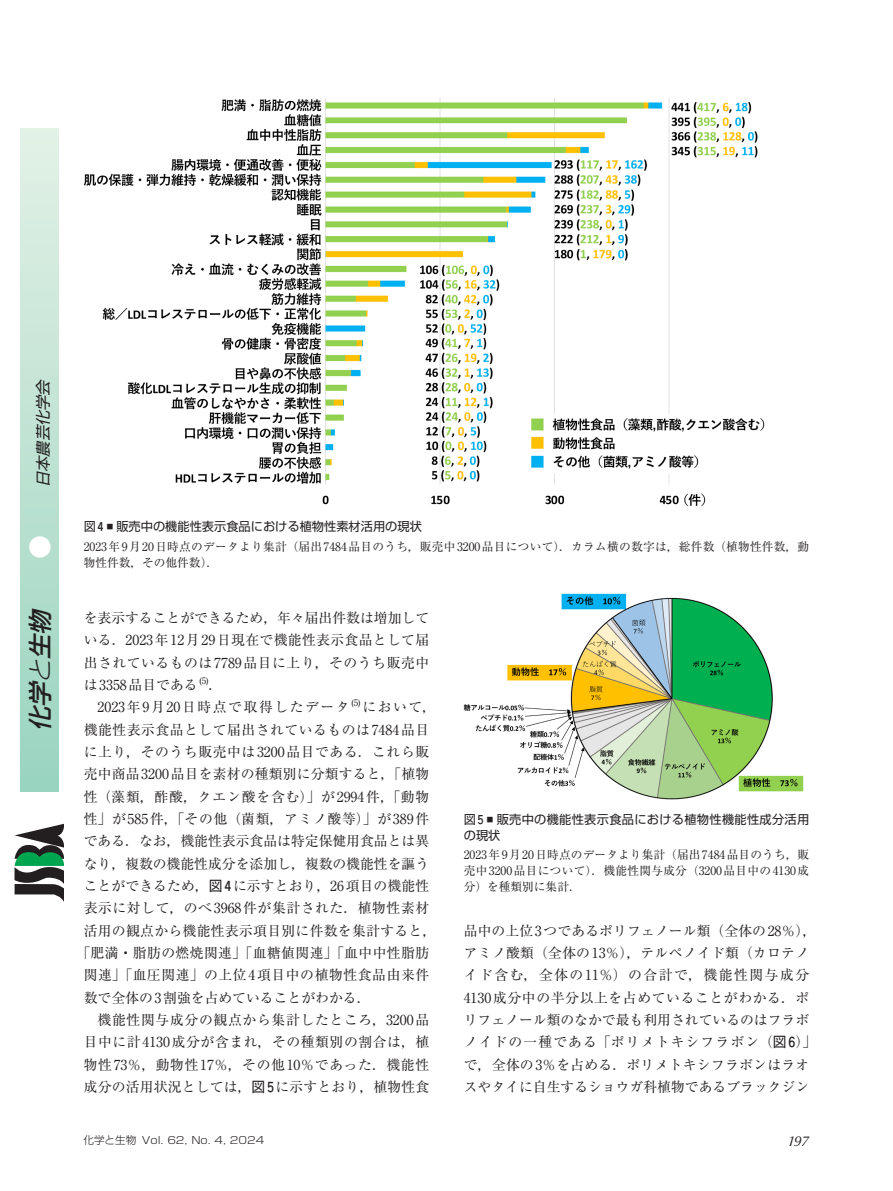
<style>
.page{position:relative;width:893px;height:1191px;background:#fff}
.page>*{position:absolute;margin:0;border:0;box-sizing:border-box;transform-origin:0 0}
.t1{font:italic 500 24px "Shin Go Pr 6";color:#231f20}
.t2{font:500 24px "Shin Go Pr 6";color:#fff}
.t3{font:italic 15.15px "Shin Go Pr 6";color:#231f20}
.t4{font:13.8px/22.4px "Ryumin Pr 6";letter-spacing:.025em;color:#231f20;text-align:justify}
.t5{font:13.8px "Ryumin Pr 6";color:#231f20}
.t6{font:13.8px "Ryumin Pr 6";letter-spacing:.05em;color:#231f20}
.t7{font:13.8px "Ryumin Pr 6";letter-spacing:.115em;color:#231f20}
.t8{font:13.8px "Ryumin Pr 6";letter-spacing:.06em;color:#231f20}
.t9{font:13.8px "Ryumin Pr 6";letter-spacing:.045em;color:#231f20}
.t10{font:13.8px "Ryumin Pr 6";letter-spacing:.005em;color:#231f20}
.t11{font:italic 13.8px "Optima Nova LT Pro";color:#231f20}
.t12{font:12.15px/15.9px "Shin Go Pr 6";letter-spacing:.025em;color:#231f20}
.t13{font:12.15px "Shin Go Pr 6";color:#231f20}
.t14{font:11.7px/15.9px "Ryumin Pr 6";letter-spacing:.025em;color:#231f20}
.t15{font:300 10.05px "Shin Go Pr 6";color:#231f20;scale:1.13 1}
.s1{font-weight:300}
.s2{font-family:"MO Suuji HB J Fn";font-size:12.9px}
.s3{font-family:"Koz Min Pro"}
.s4{font-family:"Shin Go Pr 6"}
.s5{font-family:"MO Suuji HB J Fn";font-size:14.55px}
.s6{font-size:10.65px}
</style>
<div class="page">
<img style="left:84px;top:98px;width:680px;height:409px">
<img style="left:464px;top:593px;width:340px;height:206px">
<div style="left:20px;top:128px;width:38px;height:663px;background:linear-gradient(to bottom,#e3f1e6,#99d3c0)"></div>
<svg style="left:14px;top:823px;width:50px;height:78px"></svg>
<p class="t3" style="left:30px;top:487px;width:113px;rotate:-90deg">日本農芸化学会</p>
<h1 class="t2" style="left:20px;top:559px;width:25px;rotate:-90deg">●</h1>
<h1 class="t1" style="left:20px;top:731px;width:154px;rotate:-90deg">化学<span class="s1">と</span>生物　</h1>
<p class="t13" style="left:84px;top:516px;width:340px">図<span class="s2">4</span> <sup>■</sup> 販売中の機能性表示食品における植物性素材活用の現状</p>
<p class="t14" style="left:84px;top:538px;width:727px">2023年9月20日時点のデータより集計（届出7484品目のうち<span class="s3">，</span>販売中3200品目について）<span class="s3">．</span>カラム横の数字は<span class="s3">，</span>総件数（植物性件数<span class="s3">，</span>動物性件数<span class="s3">，</span>その他件数）<span class="s3">．</span></p>
<p class="t4" style="left:84px;top:606px;width:347px">を表示することができるため<span class="s3">，</span>年々届出件数は増加している<span class="s3">．</span>2023年12月29日現在で機能性表示食品として届出されているものは7789品目に上り<span class="s3">，</span>そのうち販売中は3358品目である <sup>(5)</sup><span class="s3">．</span></p>
<p class="t7" style="left:98px;top:696px;width:340px">2023年9月20日時点で取得したデータ<sup>(5)</sup>において<span class="s3">，</span></p>
<p class="t4" style="left:84px;top:717px;width:347px">機能性表示食品として届出されているものは7484品目</p>
<p class="t4" style="left:84px;top:740px;width:347px">に上り<span class="s3">，</span>そのうち販売中は3200品目である<span class="s3">．</span>これら販</p>
<p class="t4" style="left:84px;top:762px;width:347px">売中商品3200品目を素材の種類別に分類すると<span class="s3">，</span>「植物</p>
<p class="t8" style="left:84px;top:785px;width:347px">性（藻類<span class="s3">，</span>酢酸<span class="s3">，</span>クエン酸を含む）」が2994件<span class="s3">，</span>「動物</p>
<p class="t6" style="left:84px;top:808px;width:347px">性」が585件<span class="s3">，</span>「その他（菌類<span class="s3">，</span>アミノ酸等）」が389件</p>
<p class="t5" style="left:84px;top:830px;width:347px">である<span class="s3">．</span>なお<span class="s3">，</span>機能性表示食品は特定保健用食品とは異</p>
<p class="t5" style="left:84px;top:852px;width:347px">なり<span class="s3">，</span>複数の機能性成分を添加し<span class="s3">，</span>複数の機能性を謳う</p>
<p class="t10" style="left:84px;top:875px;width:347px">ことができるため<span class="s3">，</span><span class="s4">図</span><span class="s5">4</span>に示すとおり<span class="s3">，</span>26項目の機能性</p>
<p class="t4" style="left:84px;top:896px;width:347px">表示に対して<span class="s3">，</span>のべ3968件が集計された<span class="s3">．</span>植物性素材</p>
<p class="t4" style="left:84px;top:918px;width:354px">活用の観点から機能性表示項目別に件数を集計すると<span class="s3">，</span></p>
<p class="t4" style="left:77px;top:941px;width:354px">「肥満<span class="s3">・</span>脂肪の燃焼関連」「血糖値関連」「血中中性脂肪</p>
<p class="t4" style="left:84px;top:963px;width:347px">関連」「血圧関連」の上位4項目中の植物性食品由来件</p>
<p class="t5" style="left:84px;top:986px;width:288px">数で全体の3割強を占めていることがわかる<span class="s3">．</span></p>
<p class="t6" style="left:98px;top:1009px;width:333px">機能性関与成分の観点から集計したところ<span class="s3">，</span>3200品</p>
<p class="t4" style="left:84px;top:1030px;width:347px">目中に計4130成分が含まれ<span class="s3">，</span>その種類別の割合は<span class="s3">，</span>植</p>
<p class="t9" style="left:84px;top:1053px;width:347px">物性73<span class="s1">％</span><span class="s3">，</span>動物性17<span class="s1">％</span><span class="s3">，</span>その他10<span class="s1">％</span>であった<span class="s3">．</span>機能性</p>
<p class="t4" style="left:84px;top:1075px;width:347px">成分の活用状況としては<span class="s3">，</span><span class="s4">図</span><span class="s5">5</span>に示すとおり<span class="s3">，</span>植物性食</p>
<p class="t12" style="left:464px;top:810px;width:347px">図<span class="s2">5</span> <sup>■</sup> 販売中の機能性表示食品における植物性機能性成分活用の現状</p>
<p class="t14" style="left:464px;top:846px;width:347px;text-align:justify">2023年9月20日時点のデータより集計（届出7484品目のうち<span class="s3">，</span>販売中3200品目について）<span class="s3">．</span>機能性関与成分（3200品目中の4130成分）を種類別に集計<span class="s3">．</span></p>
<p class="t4" style="left:464px;top:918px;width:354px;text-align:left">品中の上位3つであるポリフェノール類（全体の28<span class="s1">％</span>）<span class="s3">，</span>アミノ酸類（全体の13<span class="s1">％</span>）<span class="s3">，</span>テルペノイド類（カロテノイド含む<span class="s3">，</span>全体の11<span class="s1">％</span>）の合計で<span class="s3">，</span>機能性関与成分<br>4130成分中の半分以上を占めていることがわかる<span class="s3">．</span>ポリフェノール類のなかで最も利用されているのはフラボノイドの一種である「ポリメトキシフラボン（<span class="s4">図</span><span class="s5">6</span>）」で<span class="s3">，</span>全体の3<span class="s1">％</span>を占める<span class="s3">．</span>ポリメトキシフラボンはラオスやタイに自生するショウガ科植物であるブラックジン</p>
<p class="t15" style="left:83px;top:1131px;width:162px"><span class="s6">化学と生物</span> Vol. 62, No. 4, 2024</p>
<p class="t11" style="left:789px;top:1132px;width:22px">197</p>
</div>
